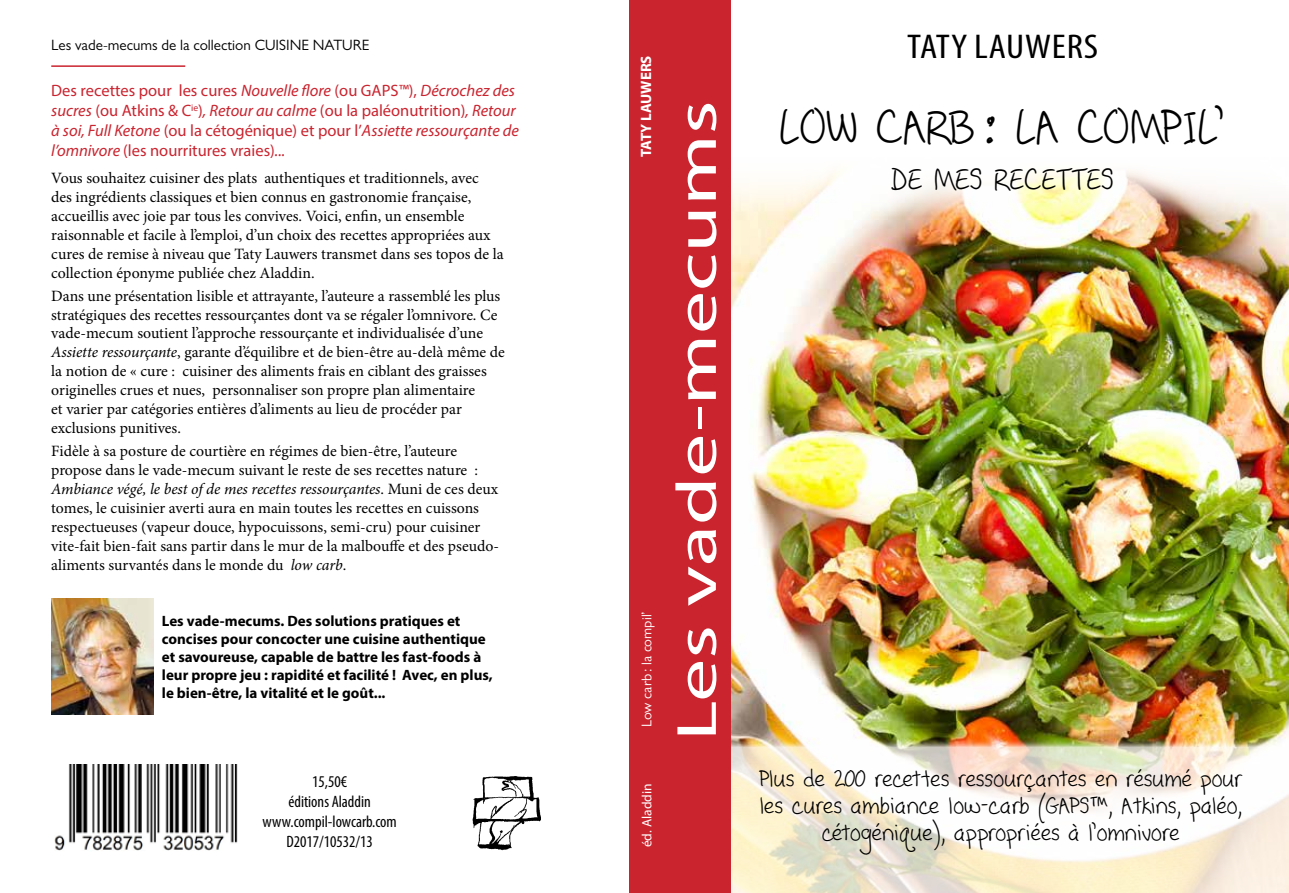
<style>
.page{position:relative;width:1289px;height:893px;background:#fff}
.page>*{position:absolute;margin:0;border:0;box-sizing:border-box;transform-origin:0 0}
.t1{font:57px "Myriad Pro";color:#fff;scale:1.5 1}
.t2{font:condensed 49.5px "Popcorn Mountain";color:#000}
.t3{font:condensed 34.5px "Myriad Pro";letter-spacing:.02em;color:#000;scale:1.15 1}
.t4{font:condensed 31.5px "Popcorn Mountain";color:#000}
.t5{font:condensed 24px/27px "Popcorn Mountain";color:#000;text-align:center}
.t6{font:16.5px/19.8px "Myriad Pro";color:#ca242f}
.t7{font:condensed 16.5px/19.8px "Myriad Pro";color:#000;text-align:center}
.t8{font:15.75px/18.9px "Minion Pro";color:#000}
.t9{font:700 15px/18px "Myriad Pro";color:#000}
.t10{font:15px "Gill Sans MT Pro";color:#000}
.t11{font:700 15px "Myriad Pro";color:#fff}
.t12{font:14.25px "Gill Sans MT Pro";color:#fff}
.t13{font:13.5px "Myriad Pro";color:#fff}
.s1{font-style:italic}
</style>
<div class="page">
<img style="left:731px;top:170px;width:557px;height:569px">
<svg style="left:731px;top:739px;width:557px;height:154px"></svg>
<div style="left:629px;top:0;width:102px;height:893px;background:#ca242f"></div>
<hr style="left:51px;top:65px;width:134px;height:2px;background:#ca242f">
<img style="left:473px;top:777px;width:67px;height:73px">
<img style="left:54px;top:764px;width:184px;height:87px">
<img style="left:52px;top:598px;width:101px;height:117px">
<p class="t10" style="left:51px;top:36px;width:319px">Les vade-mecums de la collection CUISINE NATURE</p>
<p class="t6" style="left:51px;top:81px;width:469px">Des recettes pour les cures <span class="s1">Nouvelle flore</span> (ou GAPS™), <span class="s1">Décrochez des sucres</span> (ou Atkins &amp; C<sup>ie</sup>)<span class="s1">, Retour au calme</span> (ou la paléonutrition)<span class="s1">, Retour à soi, Full Ketone</span> (ou la cétogénique) et pour l’<span class="s1">Assiette ressourçante de l’omnivore</span> (les nourritures vraies)<span class="s1">...</span></p>
<p class="t8" style="left:51px;top:169px;width:454px">Vous souhaitez cuisiner des plats authentiques et traditionnels, avec<br>des ingrédients classiques et bien connus en gastronomie française, accueillis avec joie par tous les convives. Voici, enfin, un ensemble raisonnable et facile à l’emploi, d’un choix des recettes appropriées aux cures de remise à niveau que Taty Lauwers transmet dans ses topos de la collection éponyme publiée chez Aladdin.</p>
<p class="t8" style="left:51px;top:286px;width:455px">Dans une présentation lisible et attrayante, l’auteure a rassemblé les plus stratégiques des recettes ressourçantes dont va se régaler l’omnivore. Ce vade-mecum soutient l’approche ressourçante et individualisée d’une <span class="s1">Assiette ressourçante</span>, garante d’équilibre et de bien-être au-delà même de la notion de « cure : cuisiner des aliments frais en ciblant des graisses originelles crues et nues, personnaliser son propre plan alimentaire<br>et varier par catégories entières d’aliments au lieu de procéder par exclusions punitives.</p>
<p class="t8" style="left:51px;top:442px;width:449px">Fidèle à sa posture de courtière en régimes de bien-être, l’auteure propose dans le vade-mecum suivant le reste de ses recettes nature :<br><span class="s1">Ambiance végé, le best of de mes recettes ressourçantes</span>. Muni de ces deux tomes, le cuisinier averti aura en main toutes les recettes en cuissons respectueuses (vapeur douce, hypocuissons, semi-cru) pour cuisiner vite-fait bien-fait sans partir dans le mur de la malbouffe et des pseudo&shy;aliments survantés dans le monde du <span class="s1">low carb</span>.</p>
<p class="t9" style="left:162px;top:612px;width:332px">Les vade-mecums. Des solutions pratiques et concises pour concocter une cuisine authentique et savoureuse, capable de battre les fast-foods à leur propre jeu : rapidité et facilité ! Avec, en plus, le bien-être, la vitalité et le goût...</p>
<p class="t7" style="left:262px;top:772px;width:136px">15,50€<br>éditions Aladdin www.compil-lowcarb.com<br>D2017/10532/13</p>
<p class="t11" style="left:636px;top:157px;width:103px;rotate:-90deg">TATY LAUWERS</p>
<p class="t12" style="left:638px;top:727px;width:117px;rotate:-90deg">Low carb : la compil’</p>
<p class="t13" style="left:638px;top:847px;width:65px;rotate:-90deg">éd. Aladdin</p>
<h3 class="t3" style="left:907px;top:26px;width:167px">Taty Lauwers</h3>
<h1 class="t1" style="left:661px;top:741px;width:428px;rotate:-90deg">Les vade-mecums</h1>
<h2 class="t2" style="left:779px;top:96px;width:447px">low carb : la compil’</h2>
<h3 class="t4" style="left:891px;top:159px;width:223px">de mes recettes</h3>
<h3 class="t5" style="left:758px;top:764px;width:485px">Plus de 200 recettes ressourçantes en résumé pour les cures ambiance low-carb (GAPS™, Atkins, paléo, cétogénique), appropriées à l’omnivore</h3>
</div>
